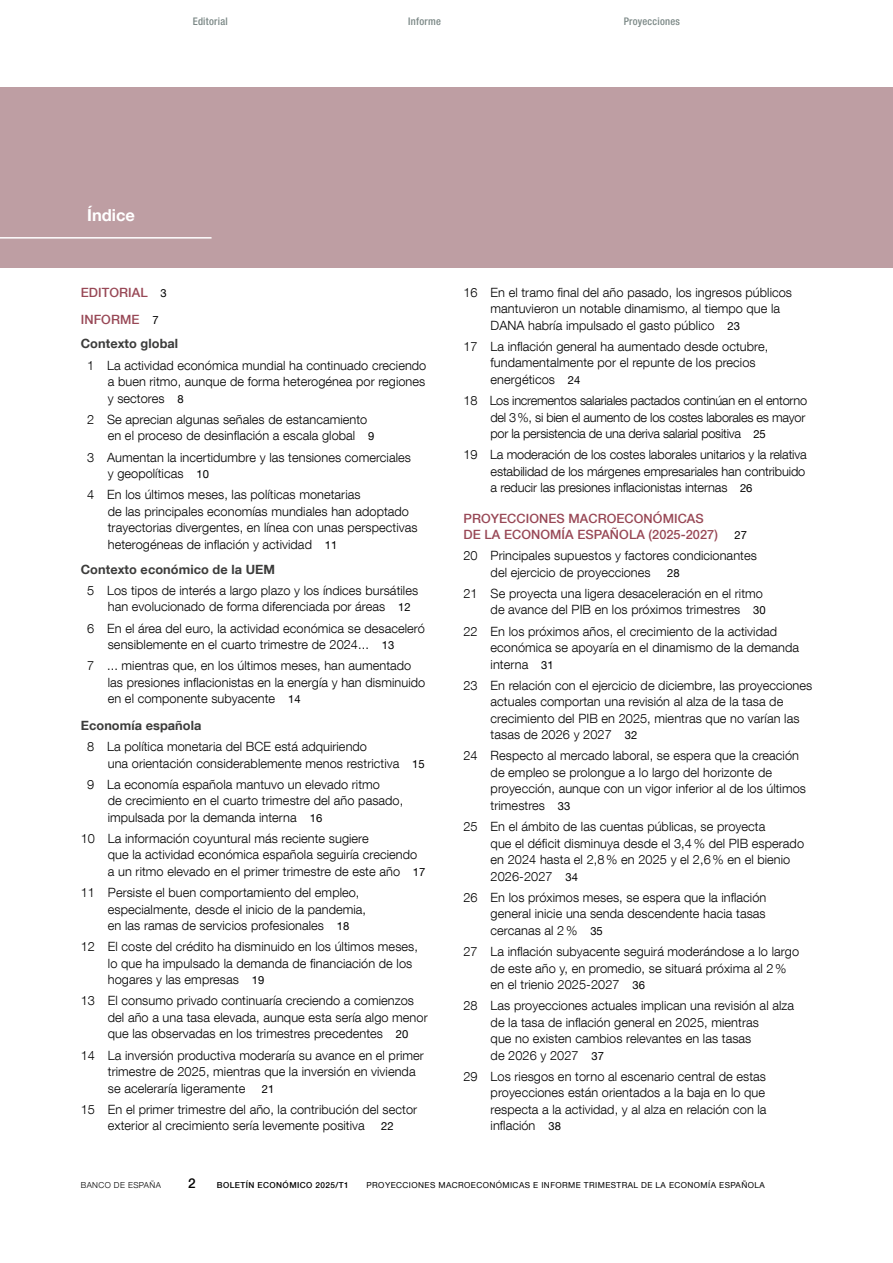
<style>
.page{position:relative;width:893px;height:1263px;background:#fff}
.page>*{position:absolute;margin:0;border:0;box-sizing:border-box;transform-origin:0 0}
.Título_informe{font:700 16.5px "Bd E Neue Helvetica";color:#fff}
.t1{font:500 13.5px "Bd E Neue Helvetica";color:#000}
.t2{font:300 12.75px/16.5px "Bd E Neue Helvetica";letter-spacing:.005em;color:#000}
.t3{font:300 12.75px/16.5px "Bd E Neue Helvetica";letter-spacing:-.02em;color:#000}
.t4{font:500 12.75px/15.8px "Bd E Neue Helvetica";letter-spacing:.005em;color:#984856}
.t5{font:700 12.75px "Bd E Neue Helvetica";letter-spacing:.005em;color:#3c3c3b}
.t6{font:11.25px "Bd E Neue Helvetica";letter-spacing:.005em;color:#000}
.Texto_capítulo{font:500 condensed 10.5px "Bd E Neue Helvetica";letter-spacing:.025em;color:#7a8785}
.t7{font:8.25px "Bd E Neue Helvetica";letter-spacing:.05em;color:#000}
.t8{font:500 8.25px "Bd E Neue Helvetica";letter-spacing:.05em;color:#000}
.t9{font:300 8.25px "Bd E Neue Helvetica";letter-spacing:.05em;color:#000}
.s1{font-weight:400;font-size:11.25px;color:#000}
.s2{font-weight:400;font-size:11.25px}
</style>
<div class="page">
<div style="left:0;top:87px;width:893px;height:181px;background:#be9ea3"></div>
<hr style="left:0;top:237px;width:212px;height:2px;background:#fff">
<p class="Texto_capítulo" style="left:193px;top:15px;width:37px">Editorial</p>
<p class="Título_informe" style="left:87px;top:205px;width:49px">Índice</p>
<p class="Texto_capítulo" style="left:408px;top:15px;width:34px">Informe</p>
<p class="Texto_capítulo" style="left:624px;top:15px;width:58px">Proyecciones</p>
<p class="t4" style="left:81px;top:284px;width:88px">EDITORIAL <span class="s1">3</span></p>
<p class="t4" style="left:81px;top:311px;width:79px">INFORME <span class="s1">7</span></p>
<p class="t5" style="left:81px;top:336px;width:99px">Contexto global</p>
<p class="t2" style="left:108px;top:357px;width:320px;text-align:justify;text-indent:-21px">1 La actividad económica mundial ha continuado creciendo a buen ritmo, aunque de forma heterogénea por regiones y sectores <span class="s2">8</span></p>
<p class="t2" style="left:108px;top:411px;width:268px;text-indent:-21px">2 Se aprecian algunas señales de estancamiento en el proceso de desinflación a escala global <span class="s2">9</span></p>
<p class="t2" style="left:108px;top:448px;width:305px;text-indent:-21px">3 Aumentan la incertidumbre y las tensiones comerciales y geopolíticas <span class="s2">10</span></p>
<p class="t2" style="left:108px;top:486px;width:311px;text-indent:-21px">4 En los últimos meses, las políticas monetarias<br>de las principales economías mundiales han adoptado trayectorias divergentes, en línea con unas perspectivas heterogéneas de inflación y actividad <span class="s2">11</span></p>
<p class="t5" style="left:81px;top:561px;width:196px">Contexto económico de la UEM</p>
<p class="t2" style="left:108px;top:582px;width:312px;text-indent:-21px">5 Los tipos de interés a largo plazo y los índices bursátiles han evolucionado de forma diferenciada por áreas <span class="s2">12</span></p>
<p class="t2" style="left:108px;top:619px;width:318px;text-indent:-21px">6 En el área del euro, la actividad económica se desaceleró sensiblemente en el cuarto trimestre de 2024... <span class="s2">13</span></p>
<p class="t2" style="left:108px;top:657px;width:319px;text-indent:-21px">7 ... mientras que, en los últimos meses, han aumentado las presiones inflacionistas en la energía y han disminuido en el componente subyacente <span class="s2">14</span></p>
<p class="t5" style="left:81px;top:717px;width:122px">Economía española</p>
<p class="t2" style="left:108px;top:738px;width:318px;text-indent:-21px">8 La política monetaria del BCE está adquiriendo<br>una orientación considerablemente menos restrictiva <span class="s2">15</span></p>
<p class="t2" style="left:108px;top:776px;width:297px;text-indent:-21px">9 La economía española mantuvo un elevado ritmo<br>de crecimiento en el cuarto trimestre del año pasado, impulsada por la demanda interna <span class="s2">16</span></p>
<p class="t2" style="left:108px;top:830px;width:319px;text-indent:-27px">10 La información coyuntural más reciente sugiere<br>que la actividad económica española seguiría creciendo a un ritmo elevado en el primer trimestre de este año <span class="s2">17</span></p>
<p class="t2" style="left:108px;top:884px;width:260px;text-indent:-27px">11 Persiste el buen comportamiento del empleo, especialmente, desde el inicio de la pandemia, en las ramas de servicios profesionales <span class="s2">18</span></p>
<p class="t2" style="left:108px;top:938px;width:312px;text-indent:-27px">12 El coste del crédito ha disminuido en los últimos meses, lo que ha impulsado la demanda de financiación de los hogares y las empresas <span class="s2">19</span></p>
<p class="t2" style="left:108px;top:992px;width:321px;text-indent:-27px">13 El consumo privado continuaría creciendo a comienzos del año a una tasa elevada, aunque esta sería algo menor que las observadas en los trimestres precedentes <span class="s2">20</span></p>
<p class="t2" style="left:108px;top:1046px;width:317px;text-indent:-27px">14 La inversión productiva moderaría su avance en el primer trimestre de 2025, mientras que la inversión en vivienda se aceleraría ligeramente</p>
<p class="t6" style="left:262px;top:1082px;width:14px">21</p>
<p class="t2" style="left:108px;top:1101px;width:311px;text-indent:-27px">15 En el primer trimestre del año, la contribución del sector exterior al crecimiento sería levemente positiva</p>
<p class="t6" style="left:381px;top:1119px;width:14px">22</p>
<p class="t2" style="left:491px;top:284px;width:303px;text-indent:-27px">16 En el tramo final del año pasado, los ingresos públicos mantuvieron un notable dinamismo, al tiempo que la<br>DANA habría impulsado el gasto público <span class="s2">23</span></p>
<p class="t2" style="left:491px;top:338px;width:279px;text-indent:-27px">17 La inflación general ha aumentado desde octubre, fundamentalmente por el repunte de los precios energéticos <span class="s2">24</span></p>
<p class="t3" style="left:490px;top:392px;width:318px;text-indent:-27px">18 Los incrementos salariales pactados continúan en el entorno del 3%, si bien el aumento de los costes laborales es mayor por la persistencia de una deriva salarial positiva <span class="s2">25</span></p>
<p class="t2" style="left:490px;top:446px;width:318px;text-indent:-27px">19 La moderación de los costes laborales unitarios y la relativa estabilidad de los márgenes empresariales han contribuido a reducir las presiones inflacionistas internas <span class="s2">26</span></p>
<p class="t4" style="left:463px;top:511px;width:256px">PROYECCIONES MACROECONÓMICAS<br>DE LA ECONOMÍA ESPAÑOLA (2025-2027)</p>
<p class="t6" style="left:734px;top:528px;width:14px">27</p>
<p class="t2" style="left:491px;top:547px;width:268px;text-indent:-27px">20 Principales supuestos y factores condicionantes del ejercicio de proyecciones</p>
<p class="t6" style="left:667px;top:566px;width:14px">28</p>
<p class="t2" style="left:463px;top:585px;width:304px;text-align:right">21 Se proyecta una ligera desaceleración en el ritmo de avance del PIB en los próximos trimestres <span class="s2">30</span></p>
<p class="t2" style="left:491px;top:622px;width:310px;text-indent:-27px">22 En los próximos años, el crecimiento de la actividad económica se apoyaría en el dinamismo de la demanda interna <span class="s2">31</span></p>
<p class="t2" style="left:491px;top:677px;width:323px;text-indent:-27px">23 En relación con el ejercicio de diciembre, las proyecciones actuales comportan una revisión al alza de la tasa de crecimiento del PIB en 2025, mientras que no varían las tasas de 2026 y 2027 <span class="s2">32</span></p>
<p class="t2" style="left:491px;top:747px;width:317px;text-indent:-27px">24 Respecto al mercado laboral, se espera que la creación de empleo se prolongue a lo largo del horizonte de proyección, aunque con un vigor inferior al de los últimos trimestres <span class="s2">33</span></p>
<p class="t2" style="left:491px;top:818px;width:315px;text-indent:-27px">25 En el ámbito de las cuentas públicas, se proyecta<br>que el déficit disminuya desde el 3,4% del PIB esperado en 2024 hasta el 2,8% en 2025 y el 2,6% en el bienio 2026-2027 <span class="s2">34</span></p>
<p class="t2" style="left:491px;top:889px;width:277px;text-align:justify;text-indent:-27px">26 En los próximos meses, se espera que la inflación general inicie una senda descendente hacia tasas cercanas al 2% <span class="s2">35</span></p>
<p class="t2" style="left:491px;top:943px;width:310px;text-indent:-27px">27 La inflación subyacente seguirá moderándose a lo largo de este año y, en promedio, se situará próxima al 2% en el trienio 2025-2027 <span class="s2">36</span></p>
<p class="t2" style="left:491px;top:997px;width:305px;text-indent:-27px">28 Las proyecciones actuales implican una revisión al alza de la tasa de inflación general en 2025, mientras<br>que no existen cambios relevantes en las tasas<br>de 2026 y 2027 <span class="s2">37</span></p>
<p class="t2" style="left:491px;top:1068px;width:277px;text-align:justify;text-indent:-27px">29 Los riesgos en torno al escenario central de estas proyecciones están orientados a la baja en lo que respecta a la actividad, y al alza en relación con la inflación <span class="s2">38</span></p>
<p class="t9" style="left:81px;top:1180px;width:82px">BANCO DE ESPAÑA</p>
<p class="t1" style="left:188px;top:1175px;width:9px">2</p>
<p class="t8" style="left:217px;top:1180px;width:133px">BOLETÍN ECONÓMICO 2025/T1</p>
<p class="t7" style="left:366px;top:1180px;width:400px">PROYECCIONES MACROECONÓMICAS E INFORME TRIMESTRAL DE LA ECONOMÍA ESPAÑOLA</p>
</div>
